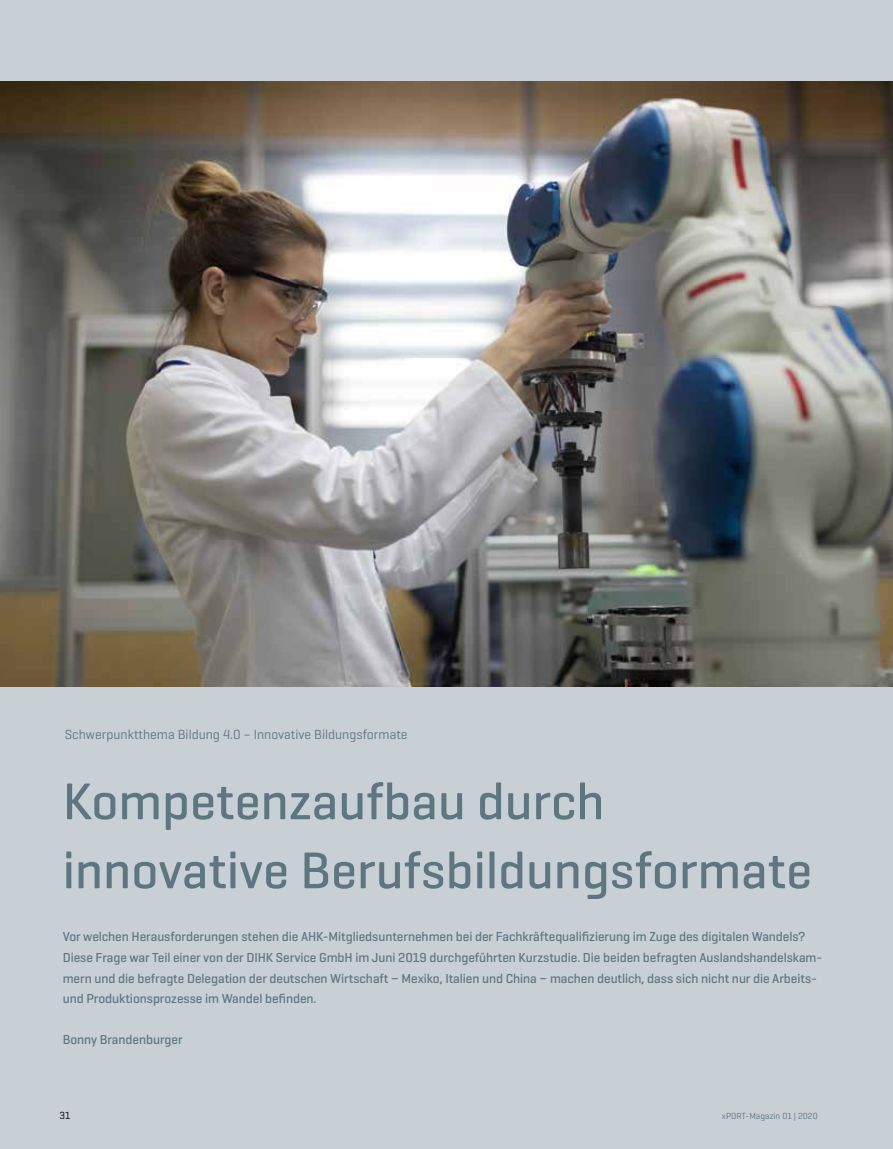
<style>
.page{position:relative;width:893px;height:1149px;background:#fff}
.page>*{position:absolute;margin:0;border:0;box-sizing:border-box;transform-origin:0 0}
.t1{font:500 52.5px "Geogrotesque";color:#5e767f}
.t2{font:13.5px "Geogrotesque";color:#5e767f}
.t3{font:500 13.2px/20.5px "Geogrotesque";letter-spacing:-.005em;color:#5e767f}
.t4{font:10.5px "Geogrotesque";color:#000}
.t5{font:9px "Geogrotesque";color:#5e767f}
</style>
<div class="page">
<div style="left:0;top:0;width:893px;height:1148px;background:#c8d0d5"></div>
<img style="left:0;top:81px;width:893px;height:605px">
<p class="t2" style="left:65px;top:725px;width:344px">Schwerpunktthema Bildung 4.0 – Innovative Bildungsformate</p>
<p class="t1" style="left:63px;top:768px;width:543px">Kompetenzaufbau durch</p>
<p class="t1" style="left:63px;top:837px;width:751px">innovative Berufsbildungsformate</p>
<p class="t3" style="left:63px;top:926px;width:744px">Vor welchen Herausforderungen stehen die AHK-Mitgliedsunternehmen bei der Fachkräftequalifizierung im Zuge des digitalen Wandels?</p>
<p class="t3" style="left:63px;top:946px;width:761px">Diese Frage war Teil einer von der DIHK Service GmbH im Juni 2019 durchgeführten Kurzstudie. Die beiden befragten Auslandshandelskam&shy;mern und die befragte Delegation der deutschen Wirtschaft − Mexiko, Italien und China − machen deutlich, dass sich nicht nur die Arbeits&shy;und Produktionsprozesse im Wandel befinden.</p>
<p class="t3" style="left:63px;top:1028px;width:122px">Bonny Brandenburger</p>
<p class="t4" style="left:60px;top:1108px;width:12px">31</p>
<p class="t5" style="left:722px;top:1109px;width:98px">xPORT-Magazin 01 | 2020</p>
</div>
